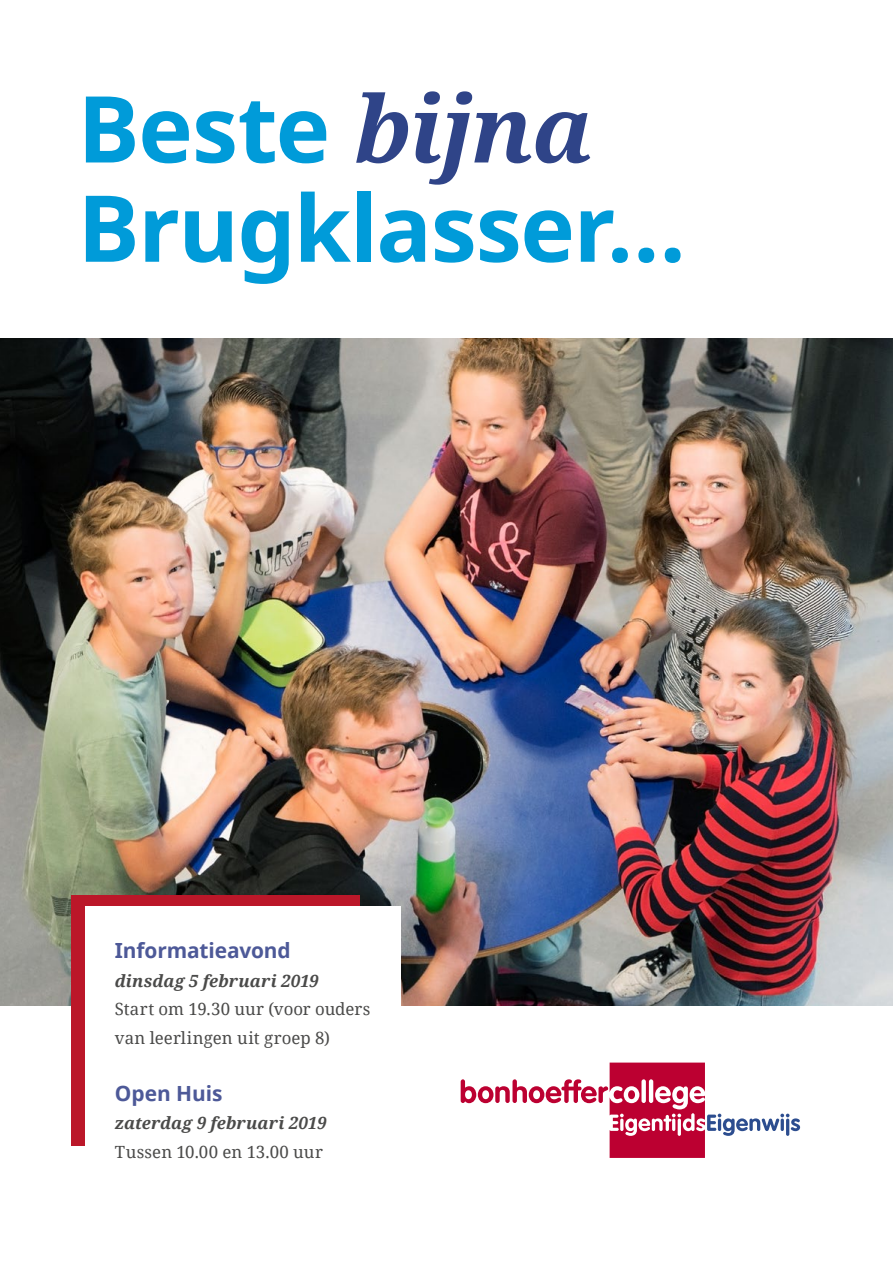
<style>
.page{position:relative;width:893px;height:1263px;background:#fff}
.page>*{position:absolute;margin:0;border:0;box-sizing:border-box;transform-origin:0 0}
.t1{font:700 92.4px/99.3px "Noto Sans";letter-spacing:-.015em;color:#009bd9}
.t2{font:700 20.85px "Noto Sans";letter-spacing:-.005em;color:#4d5998}
.t3{font:16.8px/28.5px "Noto Serif";letter-spacing:.005em;color:#4a4a49}
.t4{font:italic 700 16.8px "Noto Serif";letter-spacing:.005em;color:#4a4a49}
.s1{font-family:"Noto Serif";font-style:italic;color:#2f4488}
</style>
<div class="page">
<img style="left:0;top:338px;width:893px;height:667px">
<svg style="left:461px;top:1062px;width:339px;height:96px"></svg>
<div style="left:71px;top:895px;width:288px;height:250px;background:#bb1729"></div>
<div style="left:85px;top:906px;width:315px;height:282px;background:#fff"></div>
<h1 class="t1" style="left:78px;top:89px;width:610px">Beste <span class="s1">bijna<br></span>Brugklasser...</h1>
<p class="t2" style="left:115px;top:942px;width:178px">Informatieavond</p>
<p class="t4" style="left:115px;top:974px;width:205px">dinsdag 5 februari 2019</p>
<p class="t3" style="left:115px;top:997px;width:257px">Start om 19.30 uur (voor ouders van leerlingen uit groep 8)</p>
<p class="t2" style="left:115px;top:1085px;width:109px">Open Huis</p>
<p class="t4" style="left:115px;top:1116px;width:213px">zaterdag 9 februari 2019</p>
<p class="t3" style="left:115px;top:1139px;width:210px">Tussen 10.00 en 13.00 uur</p>
</div>
